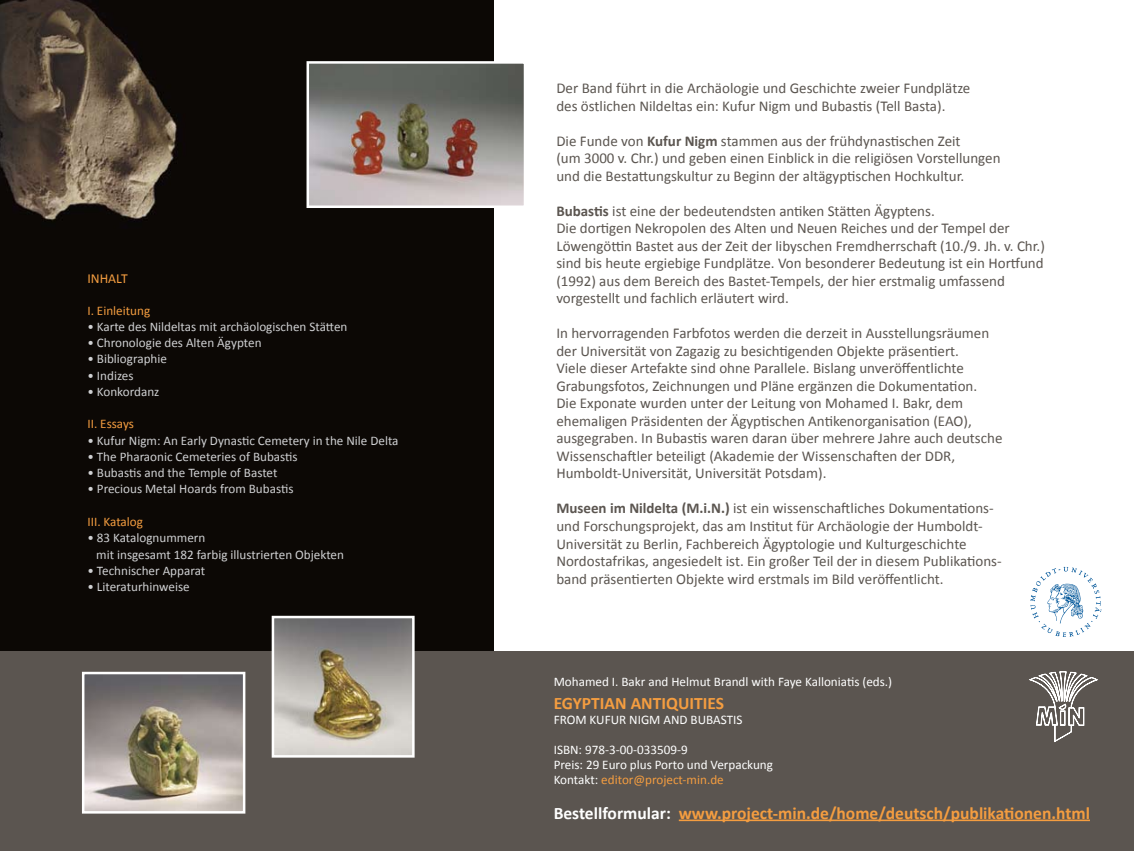
<style>
.page{position:relative;width:1134px;height:851px;background:#fff}
.page>*{position:absolute;margin:0;border:0;box-sizing:border-box;transform-origin:0 0}
.t1{font:700 17.5px "Calibri";color:#f49d40}
.t2{font:15px/17.5px "Calibri";color:#5b5550}
.t3{font:13.75px "Calibri";color:#f49d40}
.t4{font:13.12px/16.2px "Calibri";color:#cfd0d2}
.t5{font:13.12px/15px "Calibri";color:#fff}
.t6{font:13.12px "Calibri";color:#f49d40}
.s1{font-weight:700}
.s2{color:#f49d40}
.s3{color:#fff}
</style>
<div class="page">
<img style="left:0;top:0;width:494px;height:651px">
<div style="left:0;top:651px;width:1134px;height:199px;background:#5b5550"></div>
<svg style="left:1029px;top:671px;width:68px;height:70px"></svg>
<svg style="left:1030px;top:566px;width:71px;height:71px"></svg>
<hr style="left:679px;top:819px;width:411px;height:2px;background:#f49d40">
<img style="left:309px;top:64px;width:214px;height:141px">
<div style="left:306px;top:61px;width:220px;height:147px;border:2px solid #fff"></div>
<img style="left:85px;top:674px;width:157px;height:136px">
<div style="left:82px;top:671px;width:163px;height:142px;border:2px solid #fff"></div>
<img style="left:275px;top:618px;width:137px;height:136px">
<div style="left:272px;top:615px;width:143px;height:142px;border:2px solid #fff"></div>
<p class="t3" style="left:87px;top:270px;width:42px">INHALT</p>
<p class="t6" style="left:87px;top:302px;width:64px">I. Einleitung</p>
<p class="t4" style="left:87px;top:318px;width:262px">• Karte des Nildeltas mit archäologischen Stätten</p>
<p class="t4" style="left:87px;top:334px;width:176px">• Chronologie des Alten Ägypten</p>
<p class="t4" style="left:87px;top:350px;width:81px">• Bibliographie</p>
<p class="t4" style="left:87px;top:366px;width:48px">• Indizes</p>
<p class="t4" style="left:87px;top:383px;width:74px">• Konkordanz</p>
<p class="t6" style="left:87px;top:416px;width:48px">II. Essays</p>
<p class="t4" style="left:87px;top:431px;width:313px">• Kufur Nigm: An Early Dynastic Cemetery in the Nile Delta</p>
<p class="t4" style="left:87px;top:448px;width:212px">• The Pharaonic Cemeteries of Bubastis</p>
<p class="t4" style="left:87px;top:464px;width:192px">• Bubastis and the Temple of Bastet</p>
<p class="t4" style="left:87px;top:480px;width:208px">• Precious Metal Hoards from Bubastis</p>
<p class="t6" style="left:87px;top:513px;width:57px">III. Katalog</p>
<p class="t4" style="left:96px;top:529px;width:249px;text-indent:-9px">• 83 Katalognummern<br>mit insgesamt 182 farbig illustrierten Objekten</p>
<p class="t4" style="left:87px;top:561px;width:119px">• Technischer Apparat</p>
<p class="t4" style="left:87px;top:578px;width:104px">• Literaturhinweise</p>
<p class="t2" style="left:556px;top:79px;width:416px">Der Band führt in die Archäologie und Geschichte zweier Fundplätze des östlichen Nildeltas ein: Kufur Nigm und Bubastis (Tell Basta).</p>
<p class="t2" style="left:556px;top:131px;width:446px">Die Funde von <span class="s1">Kufur Nigm</span> stammen aus der frühdynastischen Zeit<br>(um 3000 v. Chr.) und geben einen Einblick in die religiösen Vorstellungen und die Bestattungskultur zu Beginn der altägyptischen Hochkultur.</p>
<p class="t2" style="left:556px;top:201px;width:490px"><span class="s1">Bubastis</span> ist eine der bedeutendsten antiken Stätten Ägyptens.<br>Die dortigen Nekropolen des Alten und Neuen Reiches und der Tempel der Löwengöttin Bastet aus der Zeit der libyschen Fremdherrschaft (10./9. Jh. v. Chr.) sind bis heute ergiebige Fundplätze. Von besonderer Bedeutung ist ein Hortfund (1992) aus dem Bereich des Bastet-Tempels, der hier erstmalig umfassend vorgestellt und fachlich erläutert wird.</p>
<p class="t2" style="left:556px;top:324px;width:448px">In hervorragenden Farbfotos werden die derzeit in Ausstellungsräumen der Universität von Zagazig zu besichtigenden Objekte präsentiert.<br>Viele dieser Artefakte sind ohne Parallele. Bislang unveröffentlichte Grabungsfotos, Zeichnungen und Pläne ergänzen die Dokumentation.<br>Die Exponate wurden unter der Leitung von Mohamed I. Bakr, dem ehemaligen Präsidenten der Ägyptischen Antikenorganisation (EAO), ausgegraben. In Bubastis waren daran über mehrere Jahre auch deutsche Wissenschaftler beteiligt (Akademie der Wissenschaften der DDR, Humboldt-Universität, Universität Potsdam).</p>
<p class="t2" style="left:556px;top:499px;width:447px"><span class="s1">Museen im Nildelta (M.i.N.)</span> ist ein wissenschaftliches Dokumentations&shy;und Forschungsprojekt, das am Institut für Archäologie der Humboldt-Universität zu Berlin, Fachbereich Ägyptologie und Kulturgeschichte Nordostafrikas, angesiedelt ist. Ein großer Teil der in diesem Publikations&shy;band präsentierten Objekte wird erstmals im Bild veröffentlicht.</p>
<p class="t5" style="left:554px;top:673px;width:340px">Mohamed I. Bakr and Helmut Brandl with Faye Kalloniatis (eds.)</p>
<p class="t1" style="left:554px;top:692px;width:172px">EGYPTIAN ANTIQUITIES</p>
<p class="t5" style="left:554px;top:711px;width:190px">FROM KUFUR NIGM AND BUBASTIS</p>
<p class="t5" style="left:554px;top:741px;width:221px">ISBN: 978-3-00-033509-9<br>Preis: 29 Euro plus Porto und Verpackung<br>Kontakt: <span class="s2">editor@project-min.de</span></p>
<p class="t1" style="left:554px;top:802px;width:538px"><span class="s3">Bestellformular:</span> www.project-min.de/home/deutsch/publikationen.html</p>
</div>
